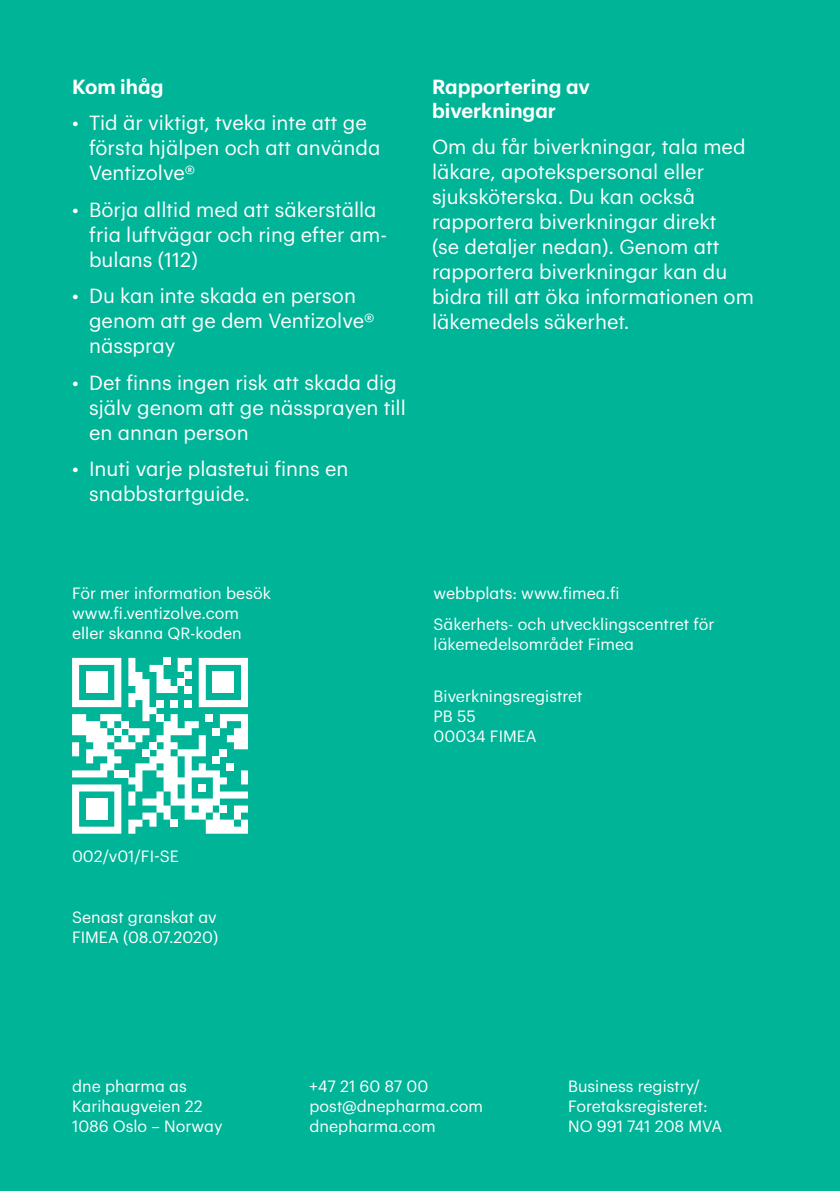
<style>
.page{position:relative;width:840px;height:1191px;background:#fff}
.page>*{position:absolute;margin:0;border:0;box-sizing:border-box;transform-origin:0 0}
.Bullet_stor{font:20px/25px "Graphik";color:#fff}
.Mellomtittel{font:600 20px/24px "Graphik";color:#fff}
.Text{font:16px/20px "Graphik";color:#fff}
</style>
<div class="page">
<div style="left:0;top:0;width:839px;height:1191px;background:#00b498"></div>
<svg style="left:72px;top:658px;width:176px;height:175px"></svg>
<div style="left:86px;top:798px;width:21px;height:21px;background:#fff"></div>
<p class="Mellomtittel" style="left:72px;top:73px;width:93px">Kom ihåg</p>
<p class="Bullet_stor" style="left:89px;top:109px;width:292px;text-indent:-17px">• Tid är viktigt, tveka inte att ge första hjälpen och att använda<br>Ventizolve®</p>
<p class="Bullet_stor" style="left:89px;top:195px;width:299px;text-indent:-17px">• Börja alltid med att säkerställa fria luftvägar och ring efter am&shy;bulans (112)</p>
<p class="Bullet_stor" style="left:89px;top:282px;width:286px;text-indent:-17px">• Du kan inte skada en person genom att ge dem Ventizolve® nässpray</p>
<p class="Bullet_stor" style="left:89px;top:368px;width:318px;text-indent:-17px">• Det finns ingen risk att skada dig själv genom att ge nässprayen till en annan person</p>
<p class="Bullet_stor" style="left:89px;top:454px;width:260px;text-indent:-17px">• Inuti varje plastetui finns en snabbstartguide.</p>
<p class="Mellomtittel" style="left:432px;top:73px;width:159px">Rapportering av biverkningar</p>
<p class="Bullet_stor" style="left:432px;top:133px;width:323px">Om du får biverkningar, tala med läkare, apotekspersonal eller sjuksköterska. Du kan också rapportera biverkningar direkt<br>(se detaljer nedan). Genom att rapportera biverkningar kan du bidra till att öka informationen om läkemedels säkerhet.</p>
<p class="Text" style="left:72px;top:582px;width:200px">För mer information besök www.fi.ventizolve.com eller skanna QR-koden</p>
<p class="Text" style="left:433px;top:582px;width:187px">webbplats: www.fimea.fi</p>
<p class="Text" style="left:433px;top:613px;width:282px">Säkerhets- och utvecklingscentret för läkemedelsområdet Fimea</p>
<p class="Text" style="left:433px;top:684px;width:150px">Biverkningsregistret<br>PB 55<br>00034 FIMEA</p>
<p class="Text" style="left:72px;top:844px;width:108px">002/v01/FI-SE</p>
<p class="Text" style="left:72px;top:905px;width:147px">Senast granskat av<br>FIMEA (08.07.2020)</p>
<p class="Text" style="left:72px;top:1074px;width:152px">dne pharma as<br>Karihaugveien 22<br>1086 Oslo – Norway</p>
<p class="Text" style="left:309px;top:1074px;width:175px">+47 21 60 87 00 post@dnepharma.com dnepharma.com</p>
<p class="Text" style="left:567px;top:1074px;width:156px">Business registry/<br>Foretaksregisteret:<br>NO 991 741 208 MVA</p>
</div>
